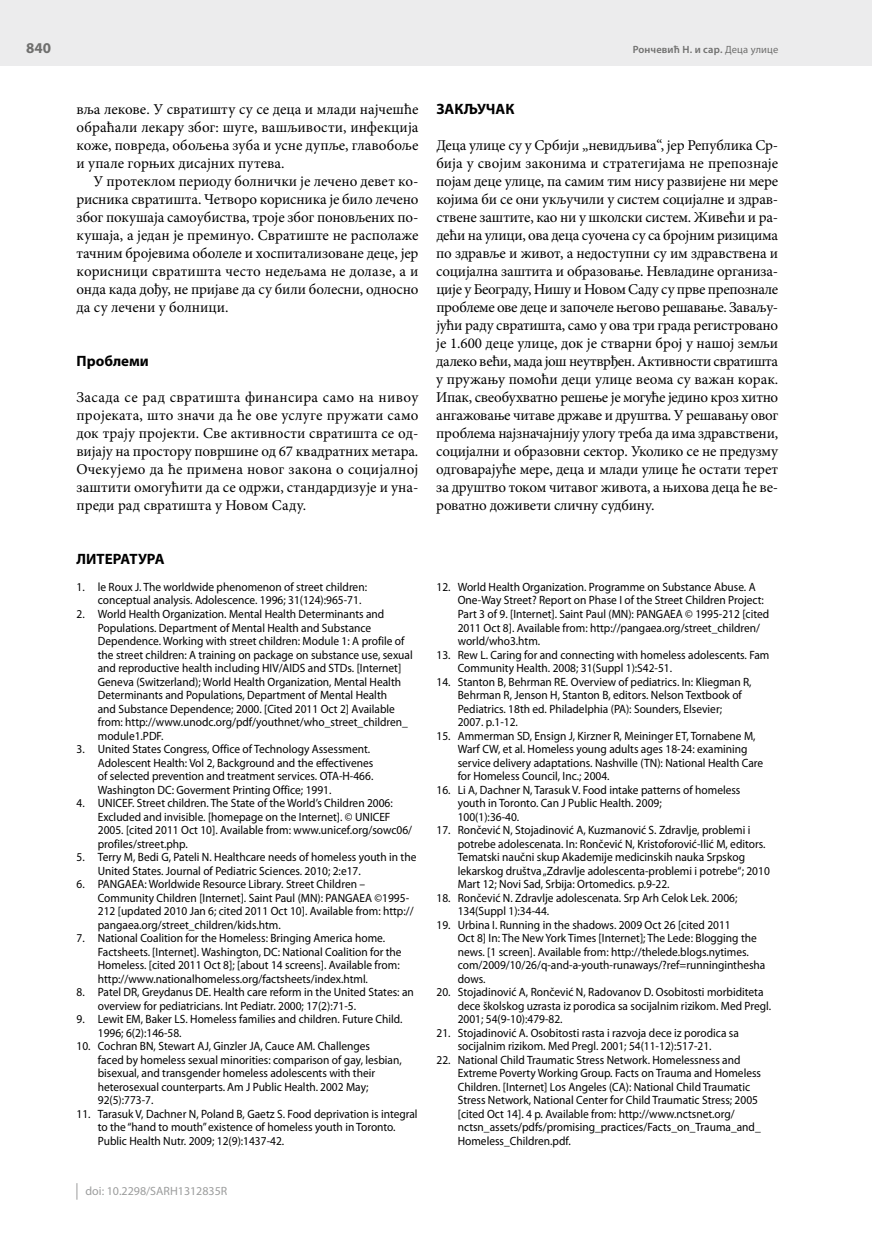
<style>
.page{position:relative;width:872px;height:1234px;background:#fff}
.page>*{position:absolute;margin:0;border:0;box-sizing:border-box;transform-origin:0 0}
.t1{font:15px/18px "Minion Pro";color:#000;text-align:justify}
.t2{font:700 15px "Myriad Pro";color:#000}
.t3{font:700 15px "Myriad Pro";color:#6f6f6e}
.t4{font:12px/13.5px "Myriad Pro";color:#000;scale:.95 1}
.t5{font:12px "Myriad Pro";color:#9c9d9d}
.t6{font:600 10.5px "Myriad Pro";letter-spacing:.015em;color:#6f6f6e}
.s1{font-weight:400}
</style>
<div class="page">
<div style="left:0;top:0;width:872px;height:66px;background:#ececed"></div>
<svg style="left:77px;top:1183px;width:1px;height:16px"></svg>
<p class="t3" style="left:26px;top:40px;width:26px">840</p>
<p class="t6" style="left:632px;top:44px;width:147px">Рончевић Н. и сар. <span class="s1">Деца улице</span></p>
<p class="t1" style="left:77px;top:100px;width:343px">вља лекове. У свратишту су се деца и млади најчешће обраћали лекару због: шуге, вашљивости, инфекција коже, повреда, обољења зуба и усне дупље, главобоље и упале горњих дисајних путева.</p>
<p class="t1" style="left:76px;top:172px;width:343px;text-indent:17px">У протеклом периоду болнички је лечено девет ко&shy;рисника свратишта. Четворо корисника је било лечено због покушаја самоубиства, троје због поновљених по&shy;кушаја, а један је преминуо. Свратиште не располаже тачним бројевима оболеле и хоспитализоване деце, јер корисници свратишта често недељама не долазе, а и онда када дођу, не пријаве да су били болесни, односно да су лечени у болници.</p>
<p class="t2" style="left:77px;top:352px;width:74px">Проблеми</p>
<p class="t1" style="left:76px;top:388px;width:343px">Засада се рад свратишта финансира само на нивоу пројеката, што значи да ће ове услуге пружати само док трају пројекти. Све активности свратишта се од&shy;вијају на простору површине од 67 квадратних метара.<br>Очекујемо да ће примена новог закона о социјалној заштити омогућити да се одржи, стандардизује и уна&shy;преди рад свратишта у Новом Саду.</p>
<p class="t2" style="left:77px;top:550px;width:89px">ЛИТЕРАТУРА</p>
<p class="t4" style="left:98px;top:580px;width:285px;text-indent:-21px">1. le Roux J. The worldwide phenomenon of street children: conceptual analysis. Adolescence. 1996; 31(124):965-71.</p>
<p class="t4" style="left:98px;top:607px;width:333px;text-indent:-21px">2. World Health Organization. Mental Health Determinants and Populations. Department of Mental Health and Substance Dependence. Working with street children: Module 1: A profile of the street children: A training on package on substance use, sexual and reproductive health including HIV/AIDS and STDs. [Internet] Geneva (Switzerland); World Health Organization, Mental Health Determinants and Populations, Department of Mental Health<br>and Substance Dependence; 2000. [Cited 2011 Oct 2] Available from: http://www.unodc.org/pdf/youthnet/who_street_children_ module1.PDF.</p>
<p class="t4" style="left:98px;top:742px;width:291px;text-indent:-21px">3. United States Congress, Office of Technology Assessment.<br>Adolescent Health: Vol 2, Background and the effectivenes of selected prevention and treatment services. OTA-H-466.<br>Washington DC: Goverment Printing Office; 1991.</p>
<p class="t4" style="left:98px;top:796px;width:332px;text-indent:-21px">4. UNICEF. Street children. The State of the World’s Children 2006:<br>Excluded and invisible. [homepage on the Internet]. © UNICEF 2005. [cited 2011 Oct 10]. Available from: www.unicef.org/sowc06/ profiles/street.php.</p>
<p class="t4" style="left:98px;top:850px;width:337px;text-indent:-21px">5. Terry M, Bedi G, Pateli N. Healthcare needs of homeless youth in the<br>United States. Journal of Pediatric Sciences. 2010; 2:e17.</p>
<p class="t4" style="left:98px;top:877px;width:334px;text-indent:-21px">6. PANGAEA: Worldwide Resource Library. Street Children – Community Children [Internet]. Saint Paul (MN): PANGAEA ©1995- 212 [updated 2010 Jan 6; cited 2011 Oct 10]. Available from: http:// pangaea.org/street_children/kids.htm.</p>
<p class="t4" style="left:98px;top:931px;width:321px;text-indent:-21px">7. National Coalition for the Homeless: Bringing America home.<br>Factsheets. [Internet]. Washington, DC: National Coalition for the Homeless. [cited 2011 Oct 8]; [about 14 screens]. Available from: http://www.nationalhomeless.org/factsheets/index.html.</p>
<p class="t4" style="left:98px;top:985px;width:334px;text-indent:-21px">8. Patel DR, Greydanus DE. Health care reform in the United States: an overview for pediatricians. Int Pediatr. 2000; 17(2):71-5.</p>
<p class="t4" style="left:98px;top:1012px;width:322px;text-indent:-21px">9. Lewit EM, Baker LS. Homeless families and children. Future Child.<br>1996; 6(2):146-58.</p>
<p class="t4" style="left:98px;top:1039px;width:321px;text-indent:-21px">10. Cochran BN, Stewart AJ, Ginzler JA, Cauce AM. Challenges<br>faced by homeless sexual minorities: comparison of gay, lesbian, bisexual, and transgender homeless adolescents with their heterosexual counterparts. Am J Public Health. 2002 May; 92(5):773-7.</p>
<p class="t4" style="left:98px;top:1106px;width:338px;text-indent:-21px">11. Tarasuk V, Dachner N, Poland B, Gaetz S. Food deprivation is integral to the “hand to mouth” existence of homeless youth in Toronto.<br>Public Health Nutr. 2009; 12(9):1437-42.</p>
<p class="t5" style="left:86px;top:1184px;width:143px">doi: 10.2298/SARH1312835R</p>
<p class="t2" style="left:436px;top:100px;width:80px">ЗАКЉУЧАК</p>
<p class="t1" style="left:436px;top:136px;width:343px">Деца улице су у Србији „невидљива“, јер Република Ср&shy;бија у својим законима и стратегијама не препознаје појам деце улице, па самим тим нису развијене ни мере којима би се они укључили у систем социјалне и здрав&shy;ствене заштите, као ни у школски систем. Живећи и ра&shy;дећи на улици, ова деца суочена су са бројним ризицима по здравље и живот, а недоступни су им здравствена и социјална заштита и образовање. Невладине организа&shy;ције у Београду, Нишу и Новом Саду су прве препознале проблеме ове деце и започеле његово решавање. Заваљу&shy;јући раду свратишта, само у ова три града регистровано је 1.600 деце улице, док је стварни број у нашој земљи далеко већи, мада још неутврђен. Активности свратишта у пружању помоћи деци улице веома су важан корак.<br>Ипак, свеобухватно решење је могуће једино кроз хитно ангажовање читаве државе и друштва. У решавању овог проблема најзначајнију улогу треба да има здравствени, социјални и образовни сектор. Уколико се не предузму одговарајуће мере, деца и млади улице ће остати терет за друштво током читавог живота, а њихова деца ће ве&shy;роватно доживети сличну судбину.</p>
<p class="t4" style="left:458px;top:580px;width:329px;text-indent:-21px">12. World Health Organization. Programme on Substance Abuse. A One-Way Street? Report on Phase I of the Street Children Project:<br>Part 3 of 9. [Internet]. Saint Paul (MN): PANGAEA © 1995-212 [cited 2011 Oct 8]. Available from: http://pangaea.org/street_children/ world/who3.htm.</p>
<p class="t4" style="left:458px;top:647px;width:329px;text-indent:-21px">13. Rew L. Caring for and connecting with homeless adolescents. Fam<br>Community Health. 2008; 31(Suppl 1):S42-51.</p>
<p class="t4" style="left:458px;top:674px;width:311px;text-indent:-21px">14. Stanton B, Behrman RE. Overview of pediatrics. In: Kliegman R, Behrman R, Jenson H, Stanton B, editors. Nelson Textbook of Pediatrics. 18th ed. Philadelphia (PA): Sounders, Elsevier;<br>2007. p.1-12.</p>
<p class="t4" style="left:458px;top:728px;width:323px;text-indent:-21px">15. Ammerman SD, Ensign J, Kirzner R, Meininger ET, Tornabene M, Warf CW, et al. Homeless young adults ages 18-24: examining service delivery adaptations. Nashville (TN): National Health Care for Homeless Council, Inc.; 2004.</p>
<p class="t4" style="left:458px;top:782px;width:299px;text-indent:-21px">16. Li A, Dachner N, Tarasuk V. Food intake patterns of homeless youth in Toronto. Can J Public Health. 2009;<br>100(1):36-40.</p>
<p class="t4" style="left:458px;top:823px;width:330px;text-indent:-21px">17. Rončević N, Stojadinović A, Kuzmanović S. Zdravlje, problemi i potrebe adolescenata. In: Rončević N, Kristoforović-Ilić M, editors.<br>Tematski naučni skup Akademije medicinskih nauka Srpskog lekarskog društva „Zdravlje adolescenta-problemi i potrebe“; 2010<br>Mart 12; Novi Sad, Srbija: Ortomedics. p.9-22.</p>
<p class="t4" style="left:458px;top:890px;width:296px;text-indent:-21px">18. Rončević N. Zdravlje adolescenata. Srp Arh Celok Lek. 2006;<br>134(Suppl 1):34-44.</p>
<p class="t4" style="left:458px;top:917px;width:325px;text-indent:-21px">19. Urbina I. Running in the shadows. 2009 Oct 26 [cited 2011<br>Oct 8] In: The New York Times [Internet]; The Lede: Blogging the news. [1 screen]. Available from: http://thelede.blogs.nytimes. com/2009/10/26/q-and-a-youth-runaways/?ref=runninginthesha dows.</p>
<p class="t4" style="left:458px;top:985px;width:331px;text-indent:-21px">20. Stojadinović A, Rončević N, Radovanov D. Osobitosti morbiditeta dece školskog uzrasta iz porodica sa socijalnim rizikom. Med Pregl.<br>2001; 54(9-10):479-82.</p>
<p class="t4" style="left:436px;top:1025px;width:320px;text-align:center">21. Stojadinović A. Osobitosti rasta i razvoja dece iz porodica sa socijalnim rizikom. Med Pregl. 2001; 54(11-12):517-21.</p>
<p class="t4" style="left:458px;top:1052px;width:321px;text-indent:-21px">22. National Child Traumatic Stress Network. Homelessness and Extreme Poverty Working Group. Facts on Trauma and Homeless Children. [Internet] Los Angeles (CA): National Child Traumatic Stress Network, National Center for Child Traumatic Stress; 2005 [cited Oct 14]. 4 p. Available from: http://www.nctsnet.org/ nctsn_assets/pdfs/promising_practices/Facts_on_Trauma_and_ Homeless_Children.pdf.</p>
</div>
